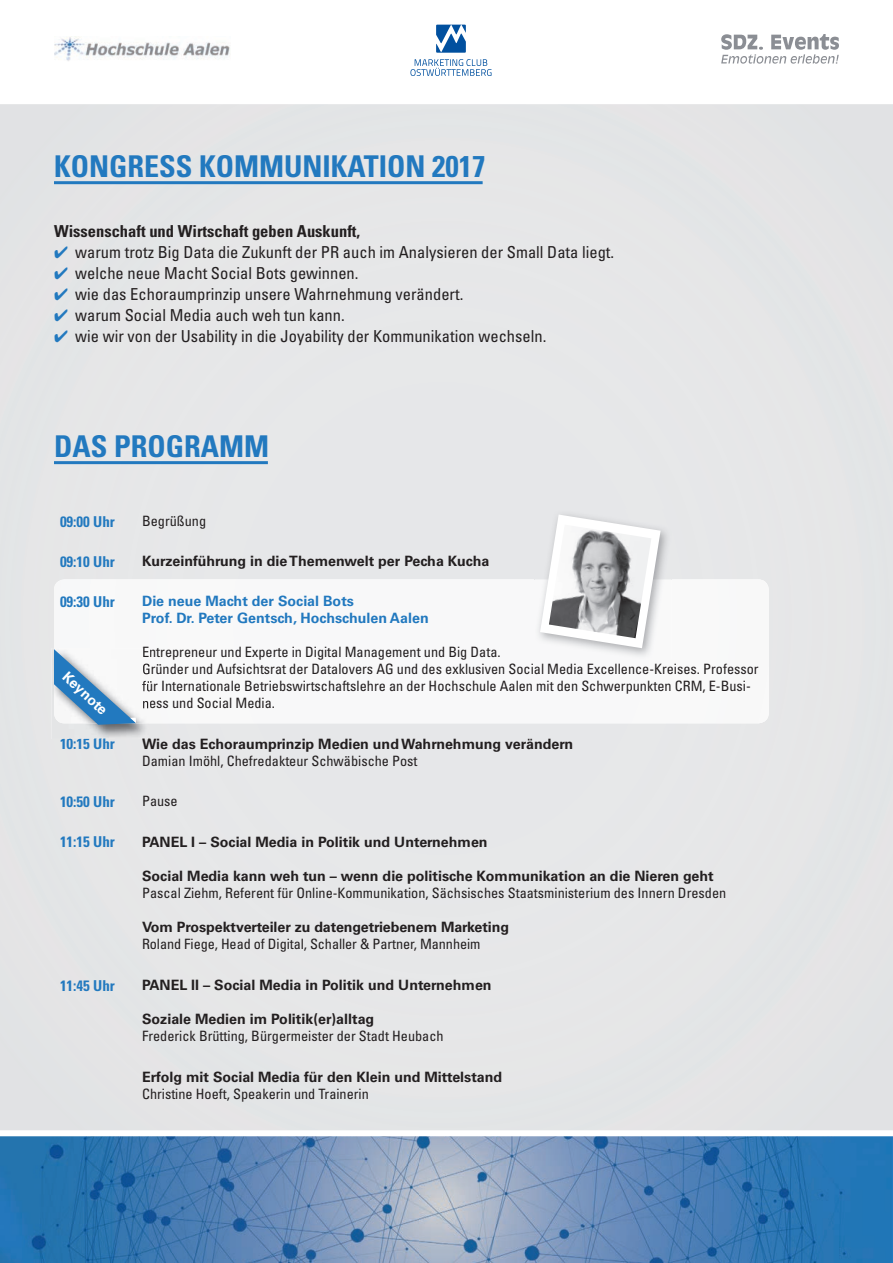
<style>
.page{position:relative;width:893px;height:1263px;background:#fff}
.page>*{position:absolute;margin:0;border:0;box-sizing:border-box;transform-origin:0 0}
.t1{font:700 condensed 30px "Univers LT";color:#2279bf}
.t2{font:condensed 16.5px "Univers LT";color:#231f20}
.t3{font:700 condensed 16.5px "Univers LT";color:#231f20}
.t4{font:700 condensed 15px "Univers LT";color:#2279bf}
.t5{font:condensed 14.25px/17.1px "Univers LT";color:#231f20}
.t6{font:700 14.25px "Univers LT";color:#231f20}
.t7{font:700 14.25px/17.1px "Univers LT";color:#2279bf}
.t8{font:700 14.25px "Univers LT";color:#fff}
.s1{color:#2279bf}
</style>
<div class="page">
<img style="left:0;top:1136px;width:892px;height:127px">
<hr style="left:892px;top:1132px;width:1px;height:131px;background:#2279bf">
<div style="left:0;top:104px;width:893px;height:1026px;background:#e6e7e7"></div>
<hr style="left:54px;top:181px;width:429px;height:3px;background:#2279bf">
<hr style="left:54px;top:461px;width:214px;height:3px;background:#2279bf">
<div style="left:0;top:1130px;width:893px;height:6px;background:#fff"></div>
<svg style="left:54px;top:579px;width:715px;height:144px"></svg>
<div style="left:143px;top:595px;width:392px;height:11px;background:#f8f8f9"></div>
<div style="left:149px;top:664px;width:610px;height:10px;background:#f8f8f9"></div>
<div style="left:149px;top:681px;width:601px;height:13px;background:#f8f8f9"></div>
<div style="left:149px;top:698px;width:125px;height:10px;background:#f9f9f9"></div>
<img style="left:535px;top:509px;width:136px;height:150px">
<img style="left:535px;top:595px;width:5px;height:11px">
<svg style="left:540px;top:514px;width:121px;height:134px"></svg>
<img style="left:549px;top:525px;width:102px;height:113px">
<img style="left:51px;top:648px;width:98px;height:91px">
<img style="left:54px;top:648px;width:95px;height:75px">
<svg style="left:143px;top:647px;width:357px;height:27px"></svg>
<svg style="left:142px;top:681px;width:7px;height:27px"></svg>
<img style="left:61px;top:738px;width:41px;height:1px">
<svg style="left:103px;top:738px;width:12px;height:1px"></svg>
<svg style="left:54px;top:649px;width:82px;height:76px"></svg>
<svg style="left:721px;top:34px;width:118px;height:30px"></svg>
<svg style="left:436px;top:24px;width:30px;height:29px"></svg>
<svg style="left:410px;top:59px;width:81px;height:17px"></svg>
<img style="left:54px;top:37px;width:176px;height:24px">
<h1 class="t1" style="left:54px;top:148px;width:433px">KONGRESS KOMMUNIKATION 2017</h1>
<p class="t3" style="left:54px;top:221px;width:308px">Wissenschaft und Wirtschaft geben Auskunft,</p>
<p class="t2" style="left:54px;top:242px;width:562px"><span class="s1">✔</span> warum trotz Big Data die Zukunft der PR auch im Analysieren der Small Data liegt.</p>
<p class="t2" style="left:54px;top:263px;width:306px"><span class="s1">✔</span> welche neue Macht Social Bots gewinnen.</p>
<p class="t2" style="left:54px;top:284px;width:411px"><span class="s1">✔</span> wie das Echoraumprinzip unsere Wahrnehmung verändert.</p>
<p class="t2" style="left:54px;top:305px;width:292px"><span class="s1">✔</span> warum Social Media auch weh tun kann.</p>
<p class="t2" style="left:54px;top:326px;width:494px"><span class="s1">✔</span> wie wir von der Usability in die Joyability der Kommunikation wechseln.</p>
<h1 class="t1" style="left:54px;top:428px;width:217px">DAS PROGRAMM</h1>
<p class="t4" style="left:60px;top:512px;width:56px">09:00 Uhr</p>
<p class="t5" style="left:142px;top:512px;width:66px">Begrüßung</p>
<p class="t4" style="left:60px;top:553px;width:56px">09:10 Uhr</p>
<p class="t6" style="left:142px;top:552px;width:349px">Kurzeinführung in die Themenwelt per Pecha Kucha</p>
<p class="t4" style="left:60px;top:592px;width:56px">09:30 Uhr</p>
<p class="t7" style="left:142px;top:592px;width:288px">Die neue Macht der Social Bots<br>Prof. Dr. Peter Gentsch, Hochschulen Aalen</p>
<p class="t5" style="left:142px;top:643px;width:618px">Entrepreneur und Experte in Digital Management und Big Data.<br>Gründer und Aufsichtsrat der Datalovers AG und des exklusiven Social Media Excellence-Kreises. Professor für Internationale Betriebswirtschaftslehre an der Hochschule Aalen mit den Schwerpunkten CRM, E-Busi&shy;ness und Social Media.</p>
<p class="t4" style="left:60px;top:735px;width:56px">10:15 Uhr</p>
<p class="t6" style="left:142px;top:735px;width:433px">Wie das Echoraumprinzip Medien und Wahrnehmung verändern</p>
<p class="t5" style="left:142px;top:752px;width:277px">Damian Imöhl, Chefredakteur Schwäbische Post</p>
<p class="t4" style="left:60px;top:792px;width:56px">10:50 Uhr</p>
<p class="t5" style="left:142px;top:792px;width:37px">Pause</p>
<p class="t4" style="left:60px;top:833px;width:56px">11:15 Uhr</p>
<p class="t6" style="left:142px;top:833px;width:347px">PANEL I – Social Media in Politik und Unternehmen</p>
<p class="t6" style="left:142px;top:868px;width:573px">Social Media kann weh tun – wenn die politische Kommunikation an die Nieren geht</p>
<p class="t5" style="left:142px;top:884px;width:586px">Pascal Ziehm, Referent für Online-Kommunikation, Sächsisches Staatsministerium des Innern Dresden</p>
<p class="t6" style="left:142px;top:919px;width:369px">Vom Prospektverteiler zu datengetriebenem Marketing</p>
<p class="t5" style="left:142px;top:936px;width:340px">Roland Fiege, Head of Digital, Schaller &amp; Partner, Mannheim</p>
<p class="t4" style="left:60px;top:976px;width:56px">11:45 Uhr</p>
<p class="t6" style="left:142px;top:976px;width:351px">PANEL II – Social Media in Politik und Unternehmen</p>
<p class="t6" style="left:142px;top:1011px;width:234px">Soziale Medien im Politik(er)alltag</p>
<p class="t5" style="left:142px;top:1027px;width:303px">Frederick Brütting, Bürgermeister der Stadt Heubach</p>
<p class="t6" style="left:142px;top:1068px;width:362px">Erfolg mit Social Media für den Klein und Mittelstand</p>
<p class="t5" style="left:142px;top:1085px;width:228px">Christine Hoeft, Speakerin und Trainerin</p>
<p class="t8" style="left:71px;top:668px;width:57px;rotate:43deg">Keynote</p>
</div>
